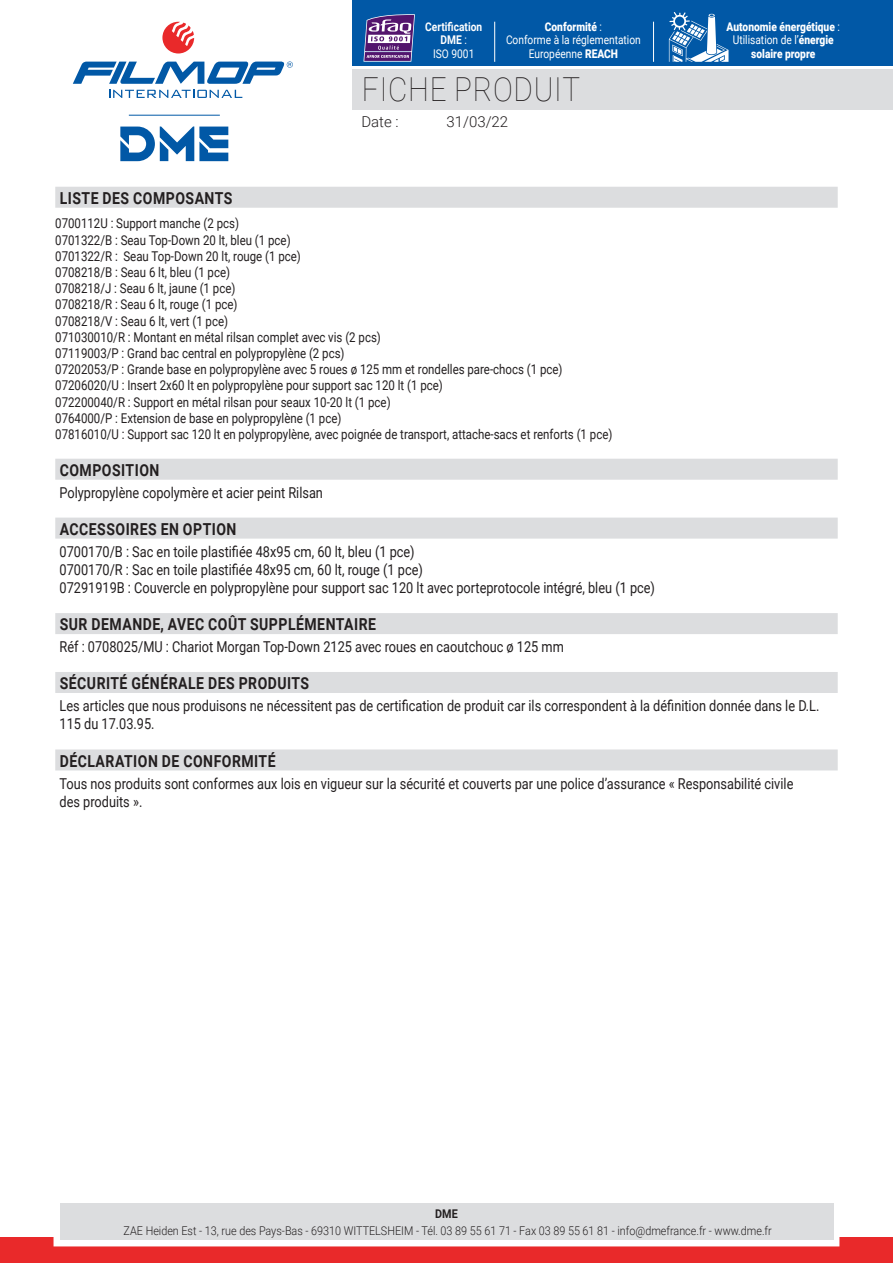
<style>
.page{position:relative;width:893px;height:1263px;background:#fff}
.page>*{position:absolute;margin:0;border:0;box-sizing:border-box;transform-origin:0 0}
.t1{font:100 33px "Roboto";letter-spacing:.025em;color:#231f20;scale:.9 1}
.t2{font:700 16.5px "Roboto";letter-spacing:.035em;color:#231f20;scale:.85 1}
.t3{font:15px/18px "Roboto";color:#231f20;scale:.85 1}
.t4{font:300 15px "Roboto";color:#231f20}
.t5{font:13.5px/16.2px "Roboto";color:#231f20;scale:.85 1}
.t6{font:300 12px "Roboto";color:#231f20;scale:.9 1}
.t7{font:900 12px/13.5px "Roboto";color:#fff;text-align:center;scale:.85 1}
.t8{font:12px/13.5px "Roboto";color:#fff;text-align:center;scale:.85 1}
.t9{font:700 12px/13.5px "Roboto";color:#fff;text-align:center;scale:.85 1}
.t10{font:700 12px "Roboto";color:#231f20;scale:.9 1}
.s1{font-weight:400}
.s2{font-weight:900}
</style>
<div class="page">
<div style="left:353px;top:69px;width:540px;height:40px;background:#dcdddf"></div>
<svg style="left:109px;top:90px;width:133px;height:8px"></svg>
<svg style="left:162px;top:22px;width:32px;height:32px"></svg>
<svg style="left:73px;top:61px;width:220px;height:23px"></svg>
<div style="left:353px;top:0;width:540px;height:66px;background:#0158a6"></div>
<div style="left:0;top:1237px;width:893px;height:26px;background:#e9292a"></div>
<div style="left:54px;top:1197px;width:785px;height:49px;border:12px solid #fff"></div>
<div style="left:60px;top:1203px;width:773px;height:37px;background:#dcdddf"></div>
<svg style="left:120px;top:126px;width:108px;height:35px"></svg>
<hr style="left:129px;top:115px;width:91px;height:1px;background:#0158a6">
<hr style="left:653px;top:22px;width:1px;height:40px;background:#fff">
<hr style="left:494px;top:22px;width:1px;height:40px;background:#fff">
<svg style="left:669px;top:12px;width:59px;height:50px"></svg>
<svg style="left:363px;top:14px;width:52px;height:48px;background:#7a619e"></svg>
<hr style="left:365px;top:51px;width:46px;height:1px;background:#fff">
<div style="left:55px;top:187px;width:783px;height:21px;background:#dcdddf"></div>
<div style="left:55px;top:459px;width:783px;height:21px;background:#dcdddf"></div>
<div style="left:55px;top:518px;width:783px;height:21px;background:#dcdddf"></div>
<div style="left:55px;top:613px;width:783px;height:21px;background:#dcdddf"></div>
<div style="left:55px;top:672px;width:783px;height:21px;background:#dcdddf"></div>
<div style="left:55px;top:749px;width:783px;height:21px;background:#dcdddf"></div>
<p class="t9" style="left:425px;top:19px;width:68px">Certification<br>DME <span class="s1">:<br>ISO 9001</span></p>
<p class="t7" style="left:727px;top:19px;width:135px">Autonomie énergétique <span class="s1">:<br>Utilisation de l’</span>énergie solaire propre</p>
<p class="t8" style="left:506px;top:19px;width:160px"><span class="s2">Conformité</span> :<br>Conforme à la réglementation<br>Européenne <span class="s2">REACH</span></p>
<h1 class="t1" style="left:362px;top:67px;width:244px">FICHE PRODUIT</h1>
<p class="t4" style="left:361px;top:111px;width:39px">Date :</p>
<p class="t4" style="left:446px;top:111px;width:63px">31/03/22</p>
<p class="t2" style="left:60px;top:186px;width:205px">LISTE DES COMPOSANTS</p>
<p class="t5" style="left:55px;top:215px;width:657px">0700112U : Support manche (2 pcs)<br>0701322/B : Seau Top-Down 20 lt, bleu (1 pce)<br>0701322/R : Seau Top-Down 20 lt, rouge (1 pce)<br>0708218/B : Seau 6 lt, bleu (1 pce)<br>0708218/J : Seau 6 lt, jaune (1 pce)<br>0708218/R : Seau 6 lt, rouge (1 pce)<br>0708218/V : Seau 6 lt, vert (1 pce)<br>071030010/R : Montant en métal rilsan complet avec vis (2 pcs)<br>07119003/P : Grand bac central en polypropylène (2 pcs)<br>07202053/P : Grande base en polypropylène avec 5 roues ø 125 mm et rondelles pare-chocs (1 pce)<br>07206020/U : Insert 2x60 lt en polypropylène pour support sac 120 lt (1 pce)<br>072200040/R : Support en métal rilsan pour seaux 10-20 lt (1 pce)<br>0764000/P : Extension de base en polypropylène (1 pce)<br>07816010/U : Support sac 120 lt en polypropylène, avec poignée de transport, attache-sacs et renforts (1 pce)</p>
<p class="t2" style="left:60px;top:458px;width:119px">COMPOSITION</p>
<p class="t3" style="left:60px;top:483px;width:311px">Polypropylène copolymère et acier peint Rilsan</p>
<p class="t2" style="left:60px;top:517px;width:209px">ACCESSOIRES EN OPTION</p>
<p class="t3" style="left:60px;top:542px;width:702px">0700170/B : Sac en toile plastifiée 48x95 cm, 60 lt, bleu (1 pce)<br>0700170/R : Sac en toile plastifiée 48x95 cm, 60 lt, rouge (1 pce)<br>07291919B : Couvercle en polypropylène pour support sac 120 lt avec porteprotocole intégré, bleu (1 pce)</p>
<p class="t2" style="left:60px;top:613px;width:374px">SUR DEMANDE, AVEC COÛT SUPPLÉMENTAIRE</p>
<p class="t3" style="left:60px;top:637px;width:595px">Réf : 0708025/MU : Chariot Morgan Top-Down 2125 avec roues en caoutchouc ø 125 mm</p>
<p class="t2" style="left:60px;top:671px;width:295px">SÉCURITÉ GÉNÉRALE DES PRODUITS</p>
<p class="t3" style="left:60px;top:696px;width:896px">Les articles que nous produisons ne nécessitent pas de certification de produit car ils correspondent à la définition donnée dans le D.L.<br>115 du 17.03.95.</p>
<p class="t2" style="left:60px;top:749px;width:256px">DÉCLARATION DE CONFORMITÉ</p>
<p class="t3" style="left:60px;top:774px;width:865px">Tous nos produits sont conformes aux lois en vigueur sur la sécurité et couverts par une police d’assurance « Responsabilité civile des produits ».</p>
<p class="t10" style="left:435px;top:1206px;width:27px">DME</p>
<p class="t6" style="left:124px;top:1222px;width:722px">ZAE Heiden Est - 13, rue des Pays-Bas - 69310 WITTELSHEIM - Tél. 03 89 55 61 71 - Fax 03 89 55 61 81 - info@dmefrance.fr - www.dme.fr</p>
</div>
